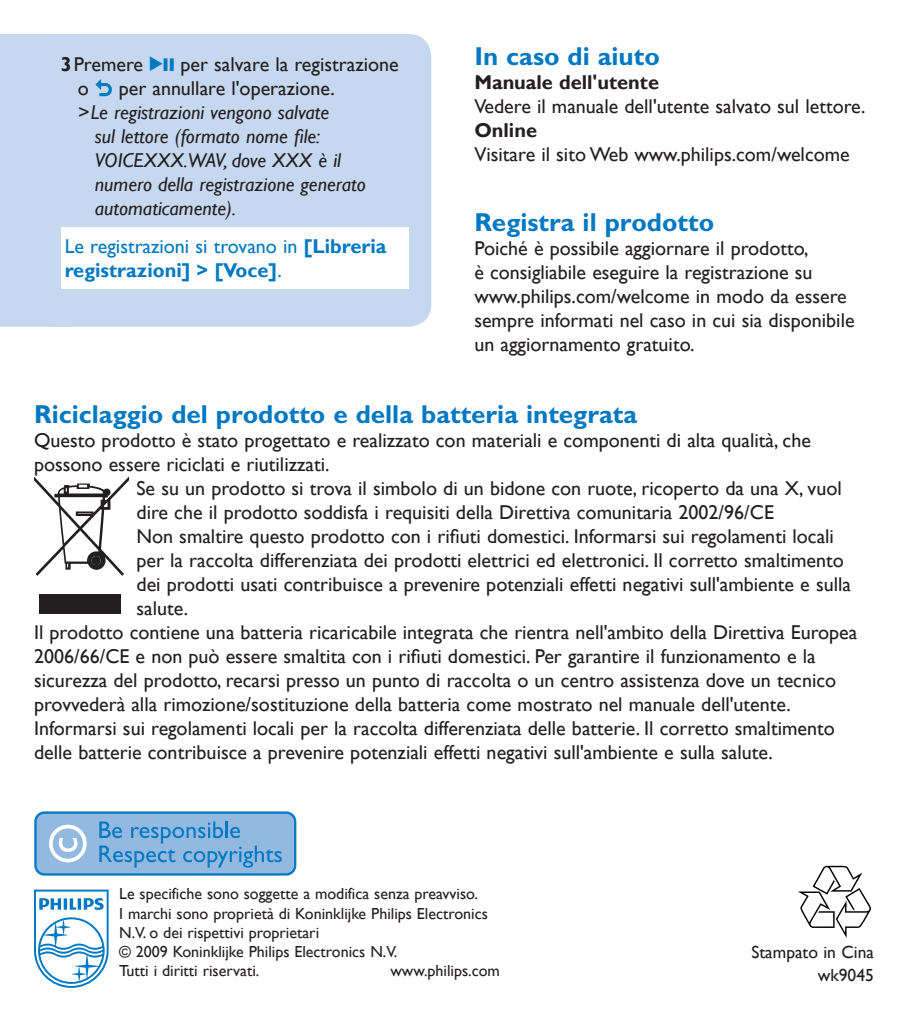
<style>
.page{position:relative;width:908px;height:1021px;background:#fff}
.page>*{position:absolute;margin:0;border:0;box-sizing:border-box;transform-origin:0 0}
.t1{font:700 26px "Gill Alt One";color:#0079c2}
.t2{font:20px/24px "Gill Sans Alt One WGL";color:#231f20}
.t3{font:italic 20px "Gill Sans Alt One WGL";color:#231f20}
.t4{font:700 20px/24px "Gill Sans Alt One WGL";color:#0079c2}
.t5{font:700 20px "Gill Sans Alt One WGL";color:#231f20}
.t6{font:17.6px/23.2px "Gill Sans Alt One WGL";color:#231f20;text-align:right}
.t7{font:16px/19.2px "Gill Sans Alt One WGL";color:#231f20}
.s1{font-weight:700}
.s2{font-family:"Audio Four 4";color:#0079c2}
.s3{font-family:"Gill Alt One"}
.s4{font-weight:400}
</style>
<div class="page">
<div style="left:35px;top:812px;width:260px;height:62px;background:#94b9e1;border-radius:9px"></div>
<div style="left:34px;top:811px;width:262px;height:64px;border:2px solid #0079c2;border-radius:9px"></div>
<div style="left:49px;top:824px;width:38px;height:38px;border:4px solid #fff;border-radius:50%"></div>
<svg style="left:59px;top:838px;width:18px;height:14px"></svg>
<svg style="left:172px;top:826px;width:12px;height:12px"></svg>
<svg style="left:186px;top:821px;width:54px;height:17px"></svg>
<svg style="left:99px;top:821px;width:76px;height:46px"></svg>
<svg style="left:183px;top:851px;width:9px;height:11px"></svg>
<svg style="left:194px;top:851px;width:11px;height:11px"></svg>
<svg style="left:207px;top:845px;width:75px;height:22px"></svg>
<svg style="left:798px;top:865px;width:72px;height:73px"></svg>
<svg style="left:34px;top:889px;width:75px;height:98px"></svg>
<div style="left:40px;top:594px;width:81px;height:19px;background:#231f20"></div>
<svg style="left:34px;top:476px;width:95px;height:100px"></svg>
<div style="left:93px;top:557px;width:7px;height:7px;background:#231f20;border-radius:50%"></div>
<div style="left:34px;top:34px;width:397px;height:293px;background:#c6d8ef;border-radius:23px"></div>
<div style="left:61px;top:227px;width:347px;height:62px;background:#fff"></div>
<svg style="left:0;top:34px;width:113px;height:293px"></svg>
<p class="t2" style="left:78px;top:52px;width:322px;text-indent:-17px"><span class="s1">3</span>Premere <span class="s2">2;</span> per salvare la registrazione o</p>
<p class="t2" style="left:119px;top:76px;width:217px">per annullare l'operazione.</p>
<p class="t3" style="left:78px;top:99px;width:253px"><span class="s3">&gt;</span>Le registrazioni vengono salvate</p>
<p class="t3" style="left:95px;top:123px;width:227px">sul lettore (formato nome file:</p>
<p class="t3" style="left:95px;top:147px;width:247px">VOICEXXX.WAV, dove XXX è il</p>
<p class="t3" style="left:95px;top:171px;width:272px">numero della registrazione generato</p>
<p class="t3" style="left:95px;top:195px;width:143px">automaticamente).</p>
<p class="t4" style="left:65px;top:234px;width:323px"><span class="s4">Le registrazioni si trovano in</span> [Libreria registrazioni] &gt; [Voce]<span class="s4">.</span></p>
<h1 class="t1" style="left:474px;top:41px;width:187px">In caso di aiuto</h1>
<p class="t5" style="left:474px;top:69px;width:186px">Manuale dell'utente</p>
<p class="t2" style="left:474px;top:94px;width:392px">Vedere il manuale dell'utente salvato sul lettore.</p>
<p class="t5" style="left:474px;top:117px;width:64px">Online</p>
<p class="t2" style="left:474px;top:142px;width:377px">Visitare il sito Web www.philips.com/welcome</p>
<h1 class="t1" style="left:474px;top:207px;width:241px">Registra il prodotto</h1>
<p class="t2" style="left:474px;top:236px;width:381px">Poiché è possibile aggiornare il prodotto,<br>è consigliabile eseguire la registrazione su www.philips.com/welcome in modo da essere sempre informati nel caso in cui sia disponibile un aggiornamento gratuito.</p>
<h1 class="t1" style="left:34px;top:398px;width:604px">Riciclaggio del prodotto e della batteria integrata</h1>
<p class="t2" style="left:34px;top:428px;width:778px">Questo prodotto è stato progettato e realizzato con materiali e componenti di alta qualità, che</p>
<p class="t2" style="left:34px;top:452px;width:297px">possono essere riciclati e riutilizzati.</p>
<p class="t2" style="left:136px;top:476px;width:706px">Se su un prodotto si trova il simbolo di un bidone con ruote, ricoperto da una X, vuol</p>
<p class="t2" style="left:136px;top:500px;width:638px">dire che il prodotto soddisfa i requisiti della Direttiva comunitaria 2002/96/CE</p>
<p class="t2" style="left:136px;top:524px;width:698px">Non smaltire questo prodotto con i rifiuti domestici. Informarsi sui regolamenti locali</p>
<p class="t2" style="left:136px;top:548px;width:708px">per la raccolta differenziata dei prodotti elettrici ed elettronici. Il corretto smaltimento</p>
<p class="t2" style="left:136px;top:572px;width:715px">dei prodotti usati contribuisce a prevenire potenziali effetti negativi sull'ambiente e sulla</p>
<p class="t2" style="left:136px;top:596px;width:53px">salute.</p>
<p class="t2" style="left:34px;top:620px;width:824px">Il prodotto contiene una batteria ricaricabile integrata che rientra nell'ambito della Direttiva Europea</p>
<p class="t2" style="left:34px;top:644px;width:782px">2006/66/CE e non può essere smaltita con i rifiuti domestici. Per garantire il funzionamento e la</p>
<p class="t2" style="left:34px;top:668px;width:803px">sicurezza del prodotto, recarsi presso un punto di raccolta o un centro assistenza dove un tecnico</p>
<p class="t2" style="left:34px;top:692px;width:758px">provvederà alla rimozione/sostituzione della batteria come mostrato nel manuale dell'utente.</p>
<p class="t2" style="left:34px;top:716px;width:801px">Informarsi sui regolamenti locali per la raccolta differenziata delle batterie. Il corretto smaltimento</p>
<p class="t2" style="left:34px;top:740px;width:740px">delle batterie contribuisce a prevenire potenziali effetti negativi sull'ambiente e sulla salute.</p>
<p class="t7" style="left:119px;top:884px;width:370px">Le specifiche sono soggette a modifica senza preavviso.<br>I marchi sono proprietà di Koninklijke Philips Electronics N.V. o dei rispettivi proprietari<br>© 2009 Koninklijke Philips Electronics N.V.<br>Tutti i diritti riservati.</p>
<p class="t7" style="left:390px;top:961px;width:111px">www.philips.com</p>
<p class="t6" style="left:751px;top:939px;width:124px">Stampato in Cina wk9045</p>
</div>
